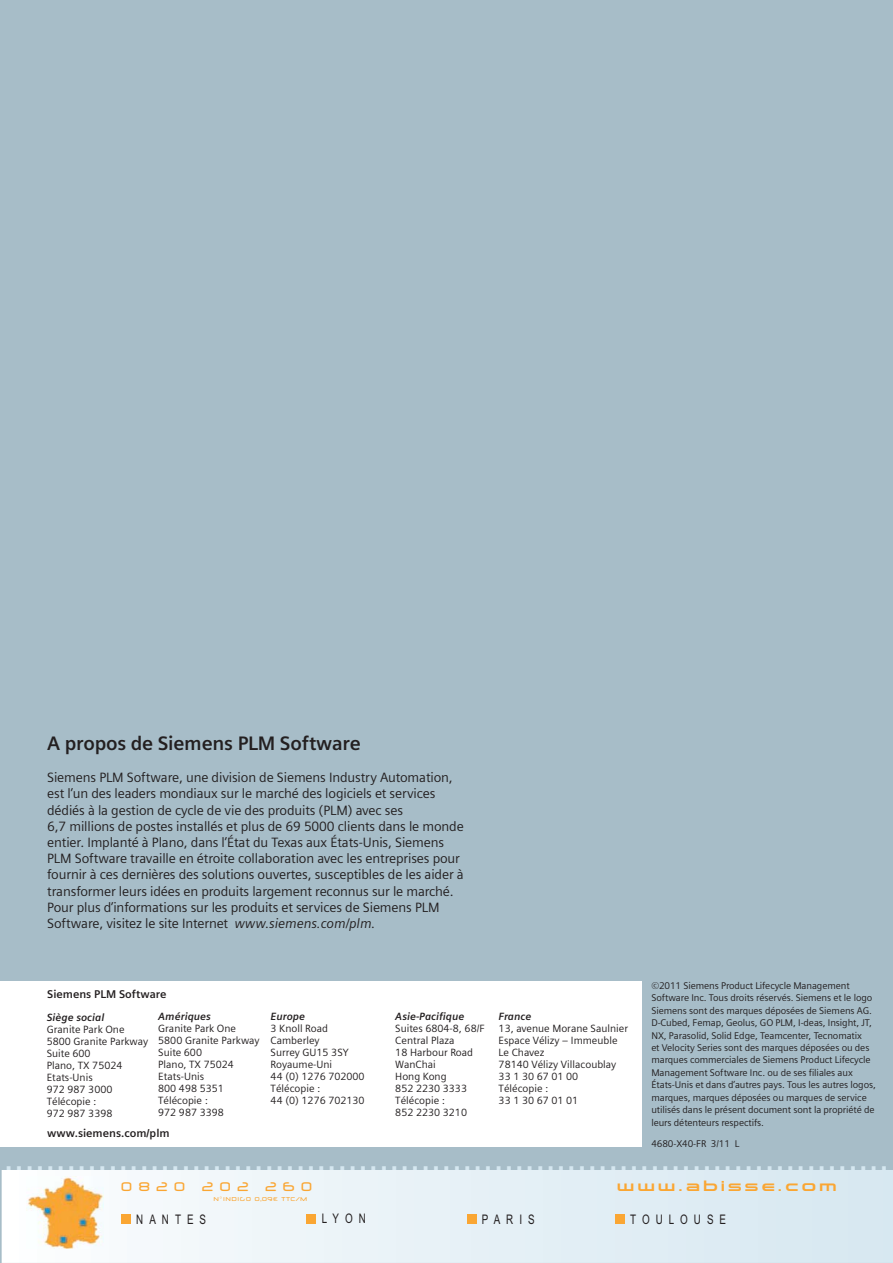
<style>
.page{position:relative;width:893px;height:1263px;background:#fff}
.page>*{position:absolute;margin:0;border:0;box-sizing:border-box;transform-origin:0 0}
.t1{font:37.5px "Arial";color:#d5e7f0}
.t2{font:700 19.5px "Siemens Sans";letter-spacing:-.01em;color:#231f20}
.t3{font:14.85px "Neuropol";letter-spacing:.5em;color:#faa633;scale:.91 1}
.t4{font:13.5px/16.2px "Siemens Sans";letter-spacing:-.01em;color:#231f20}
.t5{font:13.5px "Spaceman";letter-spacing:.2em;color:#faa633}
.t6{font:13.2px "Arial Narrow";letter-spacing:.5em;color:#231f20;scale:.91 1}
.t7{font:700 11.25px "Siemens Sans";color:#231f20}
.t8{font:10.5px/12px "Siemens Sans";color:#231f20}
.t9{font:italic 700 10.5px "Siemens Sans";color:#231f20}
.t10{font:9.75px/12.5px "Siemens Sans";letter-spacing:-.01em;color:#231f20}
.t11{font:6.6px "Neuropol";letter-spacing:.2em;color:#faa633;scale:.91 1}
.s1{font-style:italic}
</style>
<div class="page">
<div style="left:0;top:0;width:892px;height:1263px;background:#a7bdc8"></div>
<div style="left:0;top:981px;width:641px;height:166px;background:#fff"></div>
<svg style="left:2px;top:1170px;width:890px;height:93px;background:#e7f1f6"></svg>
<div style="left:121px;top:1214px;width:10px;height:10px;background:#faa633"></div>
<div style="left:307px;top:1214px;width:9px;height:9px;background:#faa633"></div>
<div style="left:467px;top:1214px;width:9px;height:10px;background:#faa633"></div>
<div style="left:615px;top:1215px;width:10px;height:9px;background:#faa633"></div>
<img style="left:27px;top:1177px;width:76px;height:71px">
<h2 class="t2" style="left:47px;top:736px;width:315px">A propos de Siemens PLM Software</h2>
<p class="t4" style="left:47px;top:771px;width:418px">Siemens PLM Software, une division de Siemens Industry Automation, est l’un des leaders mondiaux sur le marché des logiciels et services dédiés à la gestion de cycle de vie des produits (PLM) avec ses<br>6,7 millions de postes installés et plus de 69 5000 clients dans le monde entier. Implanté à Plano, dans l’État du Texas aux États-Unis, Siemens PLM Software travaille en étroite collaboration avec les entreprises pour fournir à ces dernières des solutions ouvertes, susceptibles de les aider à transformer leurs idées en produits largement reconnus sur le marché.<br>Pour plus d’informations sur les produits et services de Siemens PLM Software, visitez le site Internet <span class="s1">www.siemens.com/plm.</span></p>
<p class="t7" style="left:47px;top:990px;width:121px">Siemens PLM Software</p>
<p class="t10" style="left:651px;top:980px;width:226px">©2011 Siemens Product Lifecycle Management Software Inc. Tous droits réservés. Siemens et le logo Siemens sont des marques déposées de Siemens AG.<br>D-Cubed, Femap, Geolus, GO PLM, I-deas, Insight, JT, NX, Parasolid, Solid Edge, Teamcenter, Tecnomatix<br>et Velocity Series sont des marques déposées ou des marques commerciales de Siemens Product Lifecycle Management Software Inc. ou de ses filiales aux États-Unis et dans d’autres pays. Tous les autres logos, marques, marques déposées ou marques de service utilisés dans le présent document sont la propriété de leurs détenteurs respectifs.</p>
<p class="t10" style="left:651px;top:1138px;width:89px">4680-X40-FR 3/11 L</p>
<p class="t9" style="left:158px;top:1010px;width:54px">Amériques</p>
<p class="t8" style="left:158px;top:1023px;width:103px">Granite Park One<br>5800 Granite Parkway<br>Suite 600<br>Plano, TX 75024<br>Etats-Unis<br>800 498 5351<br>Télécopie :<br>972 987 3398</p>
<p class="t9" style="left:395px;top:1011px;width:71px">Asie-Pacifique</p>
<p class="t8" style="left:395px;top:1024px;width:91px">Suites 6804-8, 68/F<br>Central Plaza<br>18 Harbour Road<br>WanChai<br>Hong Kong<br>852 2230 3333<br>Télécopie :<br>852 2230 3210</p>
<p class="t9" style="left:47px;top:1011px;width:59px">Siège social</p>
<p class="t8" style="left:47px;top:1024px;width:103px">Granite Park One<br>5800 Granite Parkway<br>Suite 600<br>Plano, TX 75024<br>Etats-Unis<br>972 987 3000<br>Télécopie :<br>972 987 3398</p>
<p class="t9" style="left:271px;top:1011px;width:36px">Europe</p>
<p class="t8" style="left:271px;top:1024px;width:96px">3 Knoll Road<br>Camberley<br>Surrey GU15 3SY<br>Royaume-Uni<br>44 (0) 1276 702000<br>Télécopie :<br>44 (0) 1276 702130</p>
<p class="t9" style="left:499px;top:1011px;width:34px">France</p>
<p class="t8" style="left:499px;top:1024px;width:131px">13, avenue Morane Saulnier<br>Espace Vélizy – Immeuble<br>Le Chavez<br>78140 Vélizy Villacoublay<br>33 1 30 67 01 00<br>Télécopie :<br>33 1 30 67 01 01</p>
<p class="t7" style="left:47px;top:1129px;width:124px">www.siemens.com/plm</p>
<h1 class="t1" style="left:4px;top:1135px;width:887px">.....................................................................................</h1>
<p class="t5" style="left:618px;top:1178px;width:221px">www.abisse.com</p>
<p class="t6" style="left:136px;top:1211px;width:78px">NANTES</p>
<p class="t6" style="left:322px;top:1211px;width:50px">LYON</p>
<p class="t6" style="left:482px;top:1211px;width:60px">PARIS</p>
<p class="t3" style="left:121px;top:1179px;width:211px">0820 202 260</p>
<p class="t11" style="left:214px;top:1196px;width:104px">N°INDIGO 0,09€ TTC/M</p>
<p class="t6" style="left:630px;top:1212px;width:107px">TOULOUSE</p>
</div>
